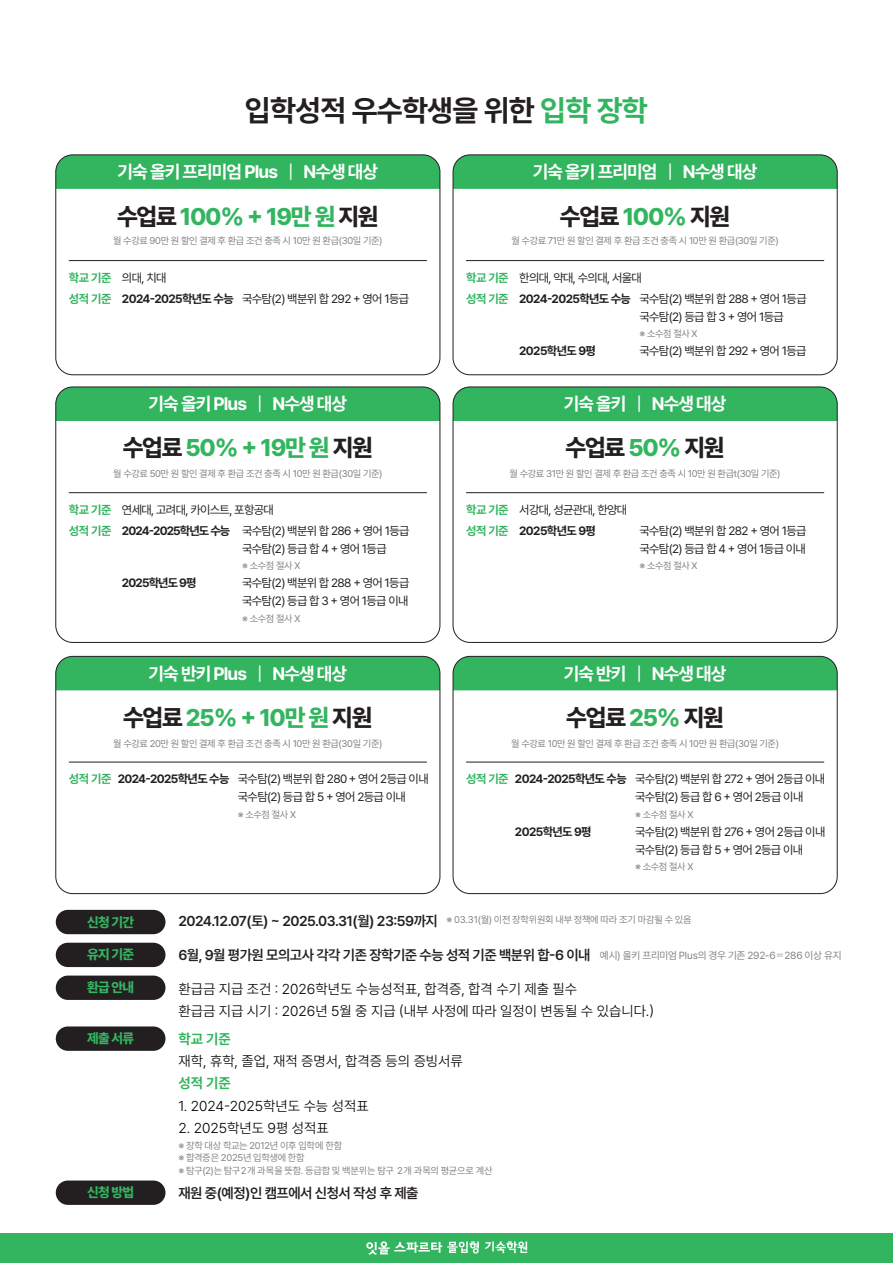
<style>
.page{position:relative;width:893px;height:1263px;background:#fff}
.page>*{position:absolute;margin:0;border:0;box-sizing:border-box;transform-origin:0 0}
.t1{font:700 30px "Pretendard";letter-spacing:-.025em;color:#231f20}
.t2{font:24px "Pretendard Variable";letter-spacing:-.05em;color:#33b560}
.t3{font:24px "Pretendard Variable";letter-spacing:-.05em;color:#231f20}
.t4{font:700 18px "Pretendard";letter-spacing:-.05em;color:#fff}
.t5{font:600 14.25px "Pretendard";letter-spacing:-.035em;color:#231f20}
.t6{font:300 14.25px/22.4px "Pretendard";color:#030303}
.t7{font:700 14.25px "Pretendard";color:#33b560}
.t8{font:13.5px "Pretendard Variable";letter-spacing:-.05em;color:#33b560}
.t9{font:12px/18px "Pretendard";letter-spacing:-.05em;color:#231f20}
.t10{font:12px "Pretendard Variable";letter-spacing:-.05em;color:#231f20}
.t11{font:700 12px/20.7px "Pretendard";letter-spacing:-.035em;color:#33b560}
.t12{font:12px "Pretendard Variable";letter-spacing:-.07em;color:#231f20}
.t13{font:9.75px/12.5px "Pretendard";letter-spacing:-.035em;color:#808285}
.s1{color:#33b560}
.s2{font-weight:400}
.s3{color:#231f20}
.s4{font-family:"Pretendard Variable"}
.s5{font-weight:400;font-size:10.35px;color:#808285}
.s6{font-family:"Adobe Myungjo Std";font-weight:500;font-size:10.35px;color:#808285}
</style>
<div class="page">
<div style="left:56px;top:910px;width:109px;height:24px;background:#231f20;border-radius:12px"></div>
<div style="left:56px;top:943px;width:109px;height:24px;background:#231f20;border-radius:12px"></div>
<div style="left:56px;top:975px;width:109px;height:25px;background:#231f20;border-radius:12px"></div>
<div style="left:56px;top:1180px;width:109px;height:25px;background:#231f20;border-radius:12px"></div>
<div style="left:56px;top:1026px;width:109px;height:25px;background:#231f20;border-radius:12px"></div>
<hr style="left:69px;top:260px;width:358px;height:1px;background:#231f20">
<div style="left:56px;top:387px;width:384px;height:34px;background:#33b560"></div>
<div style="left:56px;top:155px;width:384px;height:34px;background:#33b560"></div>
<div style="left:453px;top:387px;width:384px;height:34px;background:#33b560"></div>
<hr style="left:69px;top:492px;width:358px;height:1px;background:#231f20">
<hr style="left:466px;top:260px;width:358px;height:1px;background:#231f20">
<div style="left:453px;top:155px;width:384px;height:34px;background:#33b560"></div>
<hr style="left:466px;top:492px;width:358px;height:1px;background:#231f20">
<div style="left:56px;top:155px;width:384px;height:220px;border:1px solid #231f20;border-radius:17px"></div>
<div style="left:56px;top:387px;width:384px;height:256px;border:1px solid #231f20;border-radius:17px"></div>
<div style="left:453px;top:387px;width:384px;height:256px;border:1px solid #231f20;border-radius:17px"></div>
<div style="left:56px;top:656px;width:384px;height:34px;background:#33b560"></div>
<div style="left:453px;top:656px;width:384px;height:34px;background:#33b560"></div>
<hr style="left:69px;top:762px;width:358px;height:1px;background:#231f20">
<hr style="left:466px;top:762px;width:358px;height:1px;background:#231f20">
<div style="left:56px;top:656px;width:384px;height:238px;border:1px solid #231f20;border-radius:17px"></div>
<div style="left:453px;top:656px;width:384px;height:238px;border:1px solid #231f20;border-radius:17px"></div>
<div style="left:453px;top:155px;width:384px;height:220px;border:1px solid #231f20;border-radius:17px"></div>
<div style="left:0;top:1233px;width:893px;height:30px;background:#33b560"></div>
<svg style="left:366px;top:1241px;width:113px;height:14px"></svg>
<svg style="left:485px;top:1241px;width:42px;height:12px"></svg>
<h1 class="t1" style="left:245px;top:89px;width:404px">입학성적 우수학생을 위한 <span class="s1">입학 장학</span></h1>
<h3 class="t4" style="left:118px;top:159px;width:262px">기숙 올키 프리미엄 Plus <span class="s2">|</span> N수생 대상</h3>
<h2 class="t2" style="left:117px;top:199px;width:263px"><span class="s3">수업료</span> 100% + 19만 원 <span class="s3">지원</span></h2>
<p class="t13" style="left:113px;top:234px;width:271px">월 수강료 90만 원 할인 결제 후 환급 조건 충족 시 10만 원 환급(30일 기준)</p>
<h3 class="t4" style="left:533px;top:159px;width:226px">기숙 올키 프리미엄 <span class="s2">|</span> N수생 대상</h3>
<h2 class="t3" style="left:560px;top:199px;width:172px">수업료 <span class="s1">100%</span> 지원</h2>
<p class="t13" style="left:511px;top:234px;width:269px">월 수강료 71만 원 할인 결제 후 환급 조건 충족 시 10만 원 환급(30일 기준)</p>
<p class="t11" style="left:69px;top:267px;width:44px">학교 기준 성적 기준</p>
<p class="t11" style="left:466px;top:267px;width:44px">학교 기준 성적 기준</p>
<p class="t9" style="left:122px;top:267px;width:289px;line-height:20.7px">의대, 치대<br><span class="s4">2024-2025학년도 수능</span> 국수탐(2) 백분위 합 292 + 영어 1등급</p>
<p class="t9" style="left:519px;top:268px;width:124px">한의대, 약대, 수의대, 서울대</p>
<p class="t10" style="left:519px;top:290px;width:113px">2024-2025학년도 수능</p>
<p class="t9" style="left:639px;top:289px;width:169px">국수탐(2) 백분위 합 288 + 영어 1등급 국수탐(2) 등급 합 3 + 영어 1등급</p>
<p class="t13" style="left:639px;top:327px;width:60px">※ 소수점 절사 X</p>
<p class="t9" style="left:639px;top:341px;width:169px">국수탐(2) 백분위 합 292 + 영어 1등급</p>
<p class="t10" style="left:519px;top:342px;width:78px">2025학년도 9평</p>
<h3 class="t4" style="left:148px;top:391px;width:200px">기숙 올키 Plus <span class="s2">|</span> N수생 대상</h3>
<h2 class="t2" style="left:123px;top:431px;width:252px"><span class="s3">수업료</span> 50% + 19만 원 <span class="s3">지원</span></h2>
<p class="t13" style="left:113px;top:467px;width:271px">월 수강료 50만 원 할인 결제 후 환급 조건 충족 시 10만 원 환급(30일 기준)</p>
<h3 class="t4" style="left:564px;top:391px;width:164px">기숙 올키 <span class="s2">|</span> N수생 대상</h3>
<h2 class="t3" style="left:565px;top:431px;width:161px">수업료 <span class="s1">50%</span> 지원</h2>
<p class="t13" style="left:510px;top:467px;width:272px">월 수강료 31만 원 할인 결제 후 환급 조건 충족 시 10만 원 환급t(30일 기준)</p>
<p class="t11" style="left:69px;top:499px;width:44px">학교 기준 성적 기준</p>
<p class="t11" style="left:466px;top:499px;width:44px">학교 기준 성적 기준</p>
<p class="t9" style="left:122px;top:500px;width:154px">연세대, 고려대, 카이스트, 포항공대</p>
<p class="t12" style="left:122px;top:522px;width:110px">2024-2025학년도 수능</p>
<p class="t9" style="left:519px;top:500px;width:110px">서강대, 성균관대, 한양대</p>
<p class="t9" style="left:242px;top:521px;width:169px">국수탐(2) 백분위 합 286 + 영어 1등급</p>
<p class="t10" style="left:519px;top:522px;width:78px">2025학년도 9평</p>
<p class="t9" style="left:242px;top:539px;width:146px">국수탐(2) 등급 합 4 + 영어 1등급</p>
<p class="t13" style="left:242px;top:559px;width:60px">※ 소수점 절사 X</p>
<p class="t9" style="left:242px;top:574px;width:169px">국수탐(2) 백분위 합 288 + 영어 1등급 국수탐(2) 등급 합 3 + 영어 1등급 이내</p>
<p class="t13" style="left:242px;top:612px;width:60px">※ 소수점 절사 X</p>
<p class="t12" style="left:122px;top:574px;width:76px">2025학년도 9평</p>
<p class="t9" style="left:639px;top:521px;width:169px">국수탐(2) 백분위 합 282 + 영어 1등급 국수탐(2) 등급 합 4 + 영어 1등급 이내</p>
<p class="t13" style="left:639px;top:559px;width:60px">※ 소수점 절사 X</p>
<h3 class="t4" style="left:148px;top:660px;width:200px">기숙 반키 Plus <span class="s2">|</span> N수생 대상</h3>
<h2 class="t2" style="left:123px;top:700px;width:251px"><span class="s3">수업료</span> 25% + 10만 원 <span class="s3">지원</span></h2>
<p class="t13" style="left:113px;top:737px;width:271px">월 수강료 20만 원 할인 결제 후 환급 조건 충족 시 10만 원 환급(30일 기준)</p>
<h3 class="t4" style="left:564px;top:660px;width:164px">기숙 반키 <span class="s2">|</span> N수생 대상</h3>
<h2 class="t3" style="left:566px;top:700px;width:159px">수업료 <span class="s1">25%</span> 지원</h2>
<p class="t13" style="left:511px;top:737px;width:269px">월 수강료 10만 원 할인 결제 후 환급 조건 충족 시 10만 원 환급(30일 기준)</p>
<p class="t10" style="left:118px;top:771px;width:113px">2024-2025학년도 수능</p>
<p class="t10" style="left:515px;top:771px;width:113px">2024-2025학년도 수능</p>
<p class="t11" style="left:466px;top:768px;width:44px">성적 기준</p>
<p class="t11" style="left:69px;top:768px;width:44px">성적 기준</p>
<p class="t9" style="left:238px;top:770px;width:192px">국수탐(2) 백분위 합 280 + 영어 2등급 이내 국수탐(2) 등급 합 5 + 영어 2등급 이내</p>
<p class="t13" style="left:238px;top:808px;width:60px">※ 소수점 절사 X</p>
<p class="t10" style="left:515px;top:823px;width:78px">2025학년도 9평</p>
<p class="t9" style="left:635px;top:770px;width:192px">국수탐(2) 백분위 합 272 + 영어 2등급 이내 국수탐(2) 등급 합 6 + 영어 2등급 이내</p>
<p class="t13" style="left:635px;top:808px;width:60px">※ 소수점 절사 X</p>
<p class="t9" style="left:635px;top:822px;width:192px">국수탐(2) 백분위 합 276 + 영어 2등급 이내 국수탐(2) 등급 합 5 + 영어 2등급 이내</p>
<p class="t13" style="left:635px;top:860px;width:60px">※ 소수점 절사 X</p>
<p class="t8" style="left:87px;top:912px;width:48px">신청 기간</p>
<p class="t5" style="left:178px;top:911px;width:515px">2024.12.07(토) ~ 2025.03.31(월) 23:59까지 <sup>※</sup> <sup>03.31(월)</sup> <sup>이전</sup> <sup>장학위원회</sup> <sup>내부</sup> <sup>정책에</sup> <sup>따라</sup> <sup>조기</sup> <sup>마감될</sup> <sup>수</sup> <sup>있음</sup></p>
<p class="t8" style="left:87px;top:945px;width:48px">유지 기준</p>
<p class="t5" style="left:178px;top:944px;width:665px">6월, 9월 평가원 모의고사 각각 기존 장학기준 수능 성적 기준 백분위 합-6 이내 <span class="s5">예시) 올키 프리미엄 Plus의 경우 기존 292-6</span><span class="s6">＝</span><span class="s5">286 이상 유지</span></p>
<p class="t6" style="left:178px;top:977px;width:477px">환급금 지급 조건 : 2026학년도 수능성적표, 합격증, 합격 수기 제출 필수<br>환급금 지급 시기 : 2026년 5월 중 지급 (내부 사정에 따라 일정이 변동될 수 있습니다.)</p>
<p class="t8" style="left:87px;top:978px;width:48px">환급 안내</p>
<p class="t8" style="left:87px;top:1029px;width:48px">제출 서류</p>
<p class="t7" style="left:178px;top:1028px;width:54px">학교 기준</p>
<p class="t6" style="left:178px;top:1049px;width:286px">재학, 휴학, 졸업, 재적 증명서, 합격증 등의 증빙서류</p>
<p class="t7" style="left:178px;top:1073px;width:54px">성적 기준</p>
<p class="t6" style="left:178px;top:1094px;width:192px">1. 2024-2025학년도 수능 성적표</p>
<p class="t6" style="left:178px;top:1116px;width:152px">2. 2025학년도 9평 성적표</p>
<p class="t13" style="left:178px;top:1139px;width:316px">※ 장학 대상 학교는 2012년 이후 입학에 한함<br>※ 합격증은 2025년 입학생에 한함<br>※ 탐구(2)는 탐구２개 과목을 뜻함. 등급합 및 백분위는 탐구 ２개 과목의 평균으로 계산</p>
<p class="t8" style="left:87px;top:1183px;width:48px">신청 방법</p>
<p class="t5" style="left:178px;top:1182px;width:242px">재원 중(예정)인 캠프에서 신청서 작성 후 제출</p>
</div>
